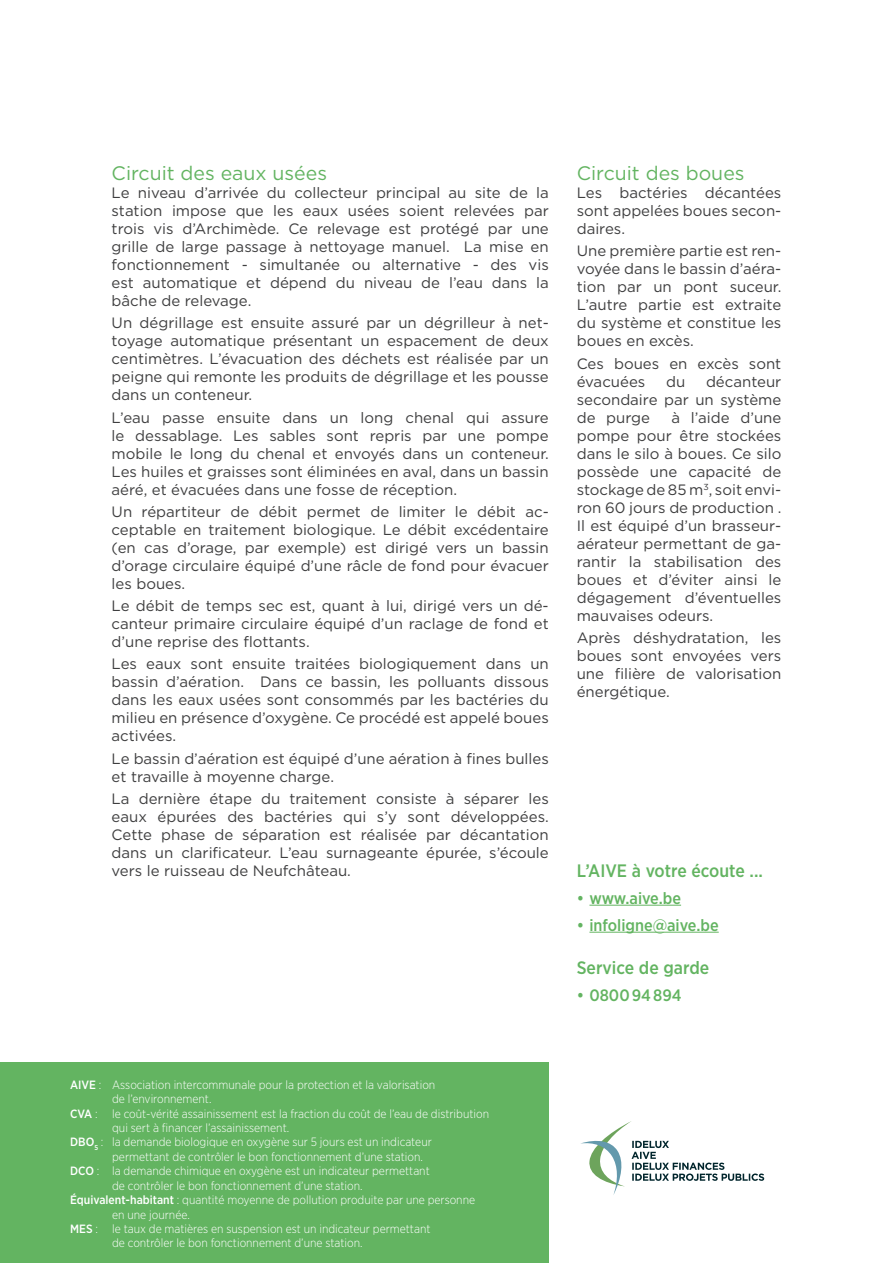
<style>
.page{position:relative;width:893px;height:1263px;background:#fff}
.page>*{position:absolute;margin:0;border:0;box-sizing:border-box;transform-origin:0 0}
.t1{font:19.5px "Gotham";color:#63b461}
.t2{font:500 18px "Gotham Narrow";color:#63b461}
.t3{font:500 16.5px "Gotham Narrow";color:#63b461}
.t4{font:15px/18px "Gotham";color:#3e3e3f;text-align:justify}
.t5{font:300 12px "Gotham Narrow";color:#fff}
.s1{font-weight:500}
</style>
<div class="page">
<hr style="left:589px;top:905px;width:92px;height:1px;background:#63b461">
<hr style="left:589px;top:932px;width:130px;height:1px;background:#63b461">
<div style="left:0;top:1062px;width:549px;height:201px;background:#63b461"></div>
<svg style="left:581px;top:1121px;width:183px;height:74px"></svg>
<h1 class="t1" style="left:112px;top:161px;width:217px">Circuit des eaux usées</h1>
<p class="t4" style="left:112px;top:183px;width:439px">Le niveau d’arrivée du collecteur principal au site de la station impose que les eaux usées soient relevées par trois vis d’Archimède. Ce relevage est protégé par une grille de large passage à nettoyage manuel. La mise en fonctionnement - simultanée ou alternative - des vis est automatique et dépend du niveau de l’eau dans la bâche de relevage.</p>
<p class="t4" style="left:112px;top:314px;width:439px">Un dégrillage est ensuite assuré par un dégrilleur à net&shy;toyage automatique présentant un espacement de deux centimètres. L’évacuation des déchets est réalisée par un peigne qui remonte les produits de dégrillage et les pousse dans un conteneur.</p>
<p class="t4" style="left:112px;top:408px;width:439px">L’eau passe ensuite dans un long chenal qui assure le dessablage. Les sables sont repris par une pompe mobile le long du chenal et envoyés dans un conteneur.<br>Les huiles et graisses sont éliminées en aval, dans un bassin aéré, et évacuées dans une fosse de réception.</p>
<p class="t4" style="left:112px;top:502px;width:439px">Un répartiteur de débit permet de limiter le débit ac&shy;ceptable en traitement biologique. Le débit excédentaire (en cas d’orage, par exemple) est dirigé vers un bassin d’orage circulaire équipé d’une râcle de fond pour évacuer les boues.</p>
<p class="t4" style="left:112px;top:596px;width:439px">Le débit de temps sec est, quant à lui, dirigé vers un dé&shy;canteur primaire circulaire équipé d’un raclage de fond et d’une reprise des flottants.</p>
<p class="t4" style="left:112px;top:655px;width:439px">Les eaux sont ensuite traitées biologiquement dans un bassin d’aération. Dans ce bassin, les polluants dissous dans les eaux usées sont consommés par les bactéries du milieu en présence d’oxygène. Ce procédé est appelé boues activées.</p>
<p class="t4" style="left:112px;top:749px;width:439px">Le bassin d’aération est équipé d’une aération à fines bulles et travaille à moyenne charge.</p>
<p class="t4" style="left:112px;top:789px;width:439px">La dernière étape du traitement consiste à séparer les eaux épurées des bactéries qui s’y sont développées.<br>Cette phase de séparation est réalisée par décantation dans un clarificateur. L’eau surnageante épurée, s’écoule vers le ruisseau de Neufchâteau.</p>
<h1 class="t1" style="left:577px;top:161px;width:169px">Circuit des boues</h1>
<p class="t4" style="left:577px;top:183px;width:206px">Les bactéries décantées sont appelées boues secon&shy;daires.</p>
<p class="t4" style="left:577px;top:242px;width:206px">Une première partie est ren&shy;voyée dans le bassin d’aéra&shy;tion par un pont suceur.<br>L’autre partie est extraite du système et constitue les boues en excès.</p>
<p class="t4" style="left:577px;top:354px;width:206px">Ces boues en excès sont évacuées</p>
<p class="t4" style="left:577px;top:372px;width:206px;text-indent:129px">décanteur secondaire par un système de purge</p>
<p class="t4" style="left:666px;top:372px;width:21px">du</p>
<p class="t4" style="left:577px;top:408px;width:206px;text-indent:95px">à l’aide d’une pompe pour être stockées dans le silo à boues. Ce silo possède une capacité de stockage de 85 m<sup>3</sup>, soit envi&shy;ron 60 jours de production .<br>Il est équipé d’un brasseur&shy;aérateur permettant de ga&shy;rantir la stabilisation des boues et d’éviter ainsi le dégagement d’éventuelles mauvaises odeurs.</p>
<p class="t4" style="left:577px;top:628px;width:206px">Après déshydratation, les boues sont envoyées vers une filière de valorisation énergétique.</p>
<p class="t2" style="left:577px;top:859px;width:188px">L’AIVE à votre écoute ...</p>
<p class="t3" style="left:577px;top:887px;width:106px">• www.aive.be</p>
<p class="t3" style="left:577px;top:914px;width:144px">• infoligne@aive.be</p>
<p class="t2" style="left:577px;top:957px;width:134px">Service de garde</p>
<p class="t3" style="left:577px;top:985px;width:106px">• 0800 94 894</p>
<p class="t5" style="left:70px;top:1077px;width:367px"><span class="s1">AIVE</span> : Association intercommunale pour la protection et la valorisation</p>
<p class="t5" style="left:112px;top:1092px;width:101px">de l’environnement.</p>
<p class="t5" style="left:70px;top:1106px;width:420px"><span class="s1">CVA</span> : le coût-vérité assainissement est la fraction du coût de l’eau de distribution</p>
<p class="t5" style="left:112px;top:1120px;width:179px">qui sert à financer l’assainissement.</p>
<p class="t5" style="left:70px;top:1135px;width:363px"><span class="s1">DBO</span><sub>5</sub> : la demande biologique en oxygène sur 5 jours est un indicateur</p>
<p class="t5" style="left:112px;top:1149px;width:312px">permettant de contrôler le bon fonctionnement d’une station.</p>
<p class="t5" style="left:70px;top:1164px;width:361px"><span class="s1">DCO</span> : la demande chimique en oxygène est un indicateur permettant</p>
<p class="t5" style="left:112px;top:1178px;width:252px">de contrôler le bon fonctionnement d’une station.</p>
<p class="t5" style="left:70px;top:1192px;width:406px"><span class="s1">Équivalent-habitant</span> : quantité moyenne de pollution produite par une personne</p>
<p class="t5" style="left:112px;top:1207px;width:79px">en une journée.</p>
<p class="t5" style="left:70px;top:1221px;width:362px"><span class="s1">MES</span> : le taux de matières en suspension est un indicateur permettant</p>
<p class="t5" style="left:112px;top:1236px;width:252px">de contrôler le bon fonctionnement d’une station.</p>
</div>
